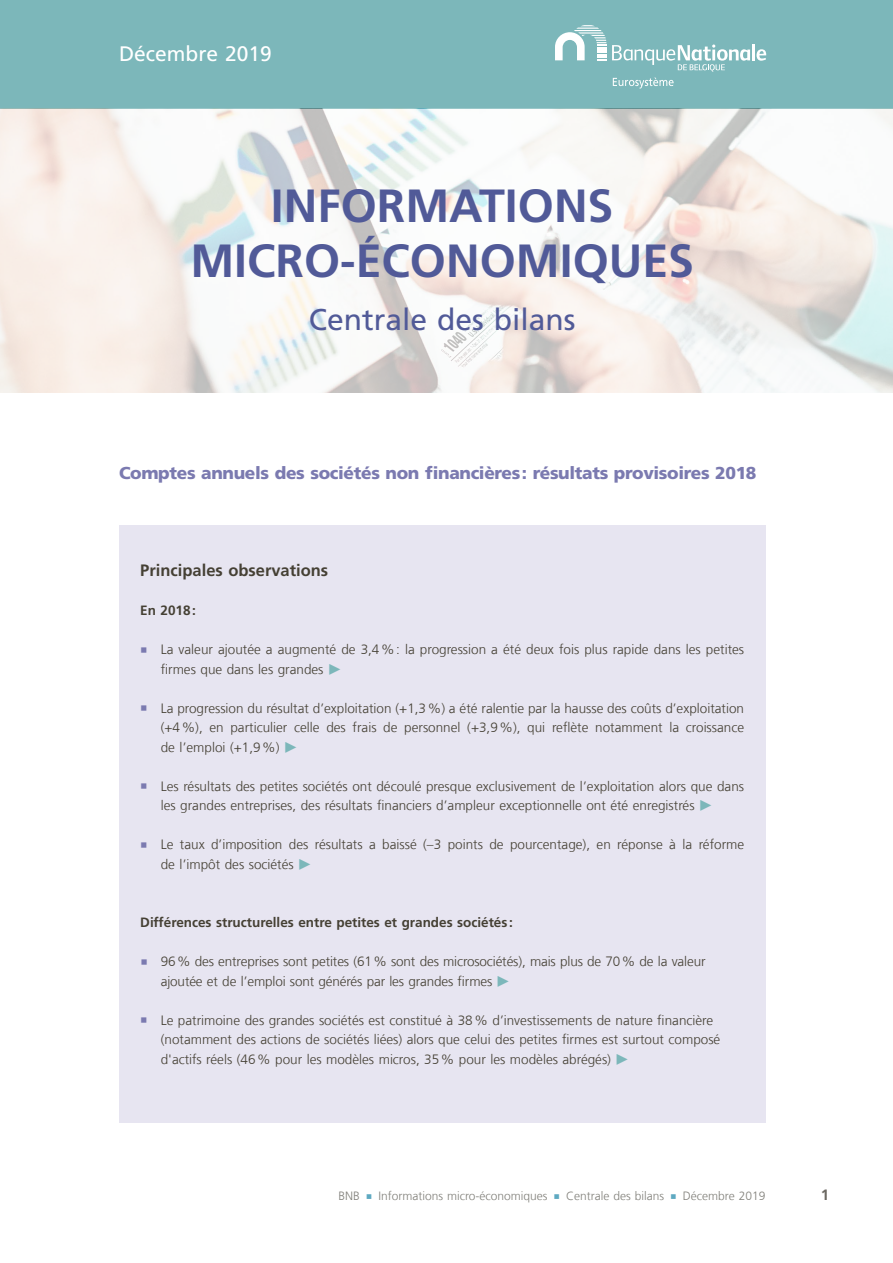
<style>
.page{position:relative;width:893px;height:1263px;background:#fff}
.page>*{position:absolute;margin:0;border:0;box-sizing:border-box;transform-origin:0 0}
.t1{font:700 46.5px/55.5px "Frutiger LT Com";color:#515a98;text-align:center}
.t2{font:30px "Frutiger LT Com";color:#515a98}
.t3{font:21px "Frutiger LT Com";color:#fff}
.t4{font:900 17.25px "Frutiger LT Com";letter-spacing:-.02em;color:#7b7ab0}
.t5{font:700 16.5px "Frutiger LT Com";color:#454034}
.t6{font:700 15px "Frutiger LT Com";color:#6d6a63}
.t7{font:300 13.5px/19.5px "Frutiger LT Com";color:#454034}
.t8{font:700 13.5px "Frutiger LT Com";color:#454034}
.t9{font:300 12px "Frutiger LT Com";color:#81807a}
.s1{color:#7b7ab0}
.s2{color:#7cb7ba}
.s3{color:#5ea9c1}
</style>
<div class="page">
<div style="left:0;top:0;width:893px;height:108px;background:#7cb7ba"></div>
<img style="left:0;top:108px;width:893px;height:285px">
<hr style="left:752px;top:44px;width:3px;height:16px;background:#fff">
<svg style="left:756px;top:49px;width:10px;height:12px"></svg>
<svg style="left:612px;top:45px;width:138px;height:27px"></svg>
<svg style="left:613px;top:78px;width:61px;height:11px"></svg>
<svg style="left:555px;top:25px;width:51px;height:35px"></svg>
<div style="left:119px;top:525px;width:646px;height:597px;background:#e7e5f1"></div>
<h3 class="t3" style="left:119px;top:41px;width:154px">Décembre 2019</h3>
<h1 class="t1" style="left:190px;top:177px;width:505px">INFORMATIONS<br>MICRO-ÉCONOMIQUES</h1>
<h2 class="t2" style="left:309px;top:301px;width:268px">Centrale des bilans</h2>
<p class="t4" style="left:119px;top:462px;width:639px">Comptes annuels des sociétés non financières: résultats provisoires 2018</p>
<p class="t5" style="left:140px;top:560px;width:189px">Principales observations</p>
<p class="t8" style="left:140px;top:602px;width:57px">En 2018 :</p>
<p class="t7" style="left:161px;top:639px;width:585px;text-indent:-20px"><span class="s1">○</span> La valeur ajoutée a augmenté de 3,4%: la progression a été deux fois plus rapide dans les petites firmes que dans les grandes <span class="s2">◆</span></p>
<p class="t7" style="left:161px;top:698px;width:585px;text-align:justify;text-indent:-20px"><span class="s1">○</span> La progression du résultat d’exploitation (+1,3%) a été ralentie par la hausse des coûts d’exploitation (+4%), en particulier celle des frais de personnel (+3,9%), qui reflète notamment la croissance de l’emploi (+1,9%) <span class="s2">◆</span></p>
<p class="t7" style="left:161px;top:776px;width:585px;text-indent:-20px"><span class="s1">○</span> Les résultats des petites sociétés ont découlé presque exclusivement de l’exploitation alors que dans les grandes entreprises, des résultats financiers d’ampleur exceptionnelle ont été enregistrés <span class="s2">◆</span></p>
<p class="t7" style="left:161px;top:834px;width:585px;text-indent:-20px"><span class="s1">○</span> Le taux d’imposition des résultats a baissé (–3 points de pourcentage), en réponse à la réforme de l’impôt des sociétés <span class="s2">◆</span></p>
<p class="t8" style="left:140px;top:914px;width:374px">Différences structurelles entre petites et grandes sociétés :</p>
<p class="t7" style="left:161px;top:951px;width:546px;text-indent:-20px"><span class="s1">○</span> 96% des entreprises sont petites (61% sont des microsociétés), mais plus de 70% de la valeur ajoutée et de l’emploi sont générés par les grandes firmes <span class="s2">◆</span></p>
<p class="t7" style="left:161px;top:1010px;width:561px;text-indent:-20px"><span class="s1">○</span> Le patrimoine des grandes sociétés est constitué à 38% d’investissements de nature financière (notamment des actions de sociétés liées) alors que celui des petites firmes est surtout composé d'actifs réels (46% pour les modèles micros, 35% pour les modèles abrégés) <span class="s2">◆</span></p>
<p class="t9" style="left:338px;top:1188px;width:428px">BNB <span class="s3">○</span> Informations micro-économiques <span class="s3">○</span> Centrale des bilans <span class="s3">○</span> Décembre 2019</p>
<p class="t6" style="left:821px;top:1186px;width:10px">1</p>
</div>
